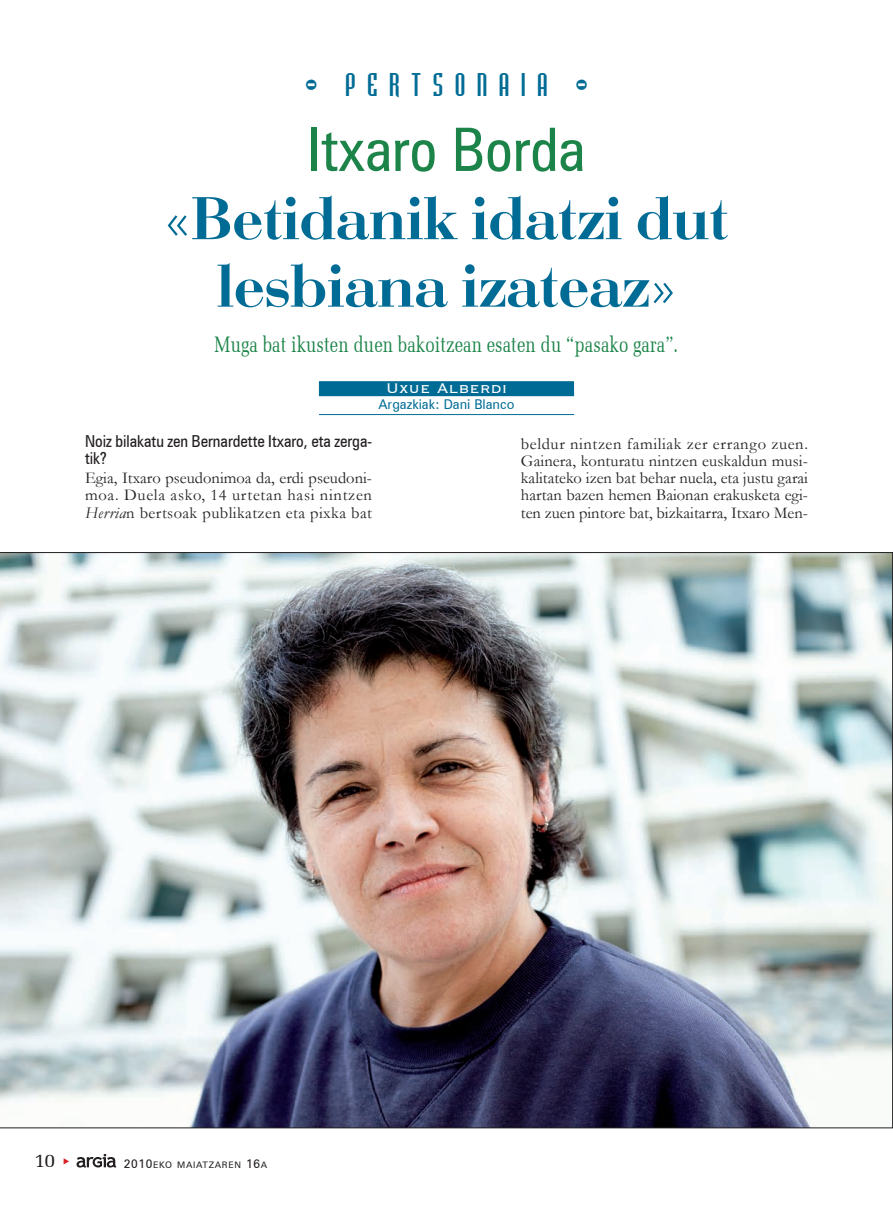
<style>
.page{position:relative;width:893px;height:1212px;background:#fff}
.page>*{position:absolute;margin:0;border:0;box-sizing:border-box;transform-origin:0 0}
.t1{font:63px/67.5px "Bodoni";color:#006c95;text-align:center}
.t2{font:60px "Zurich Cn BT";color:#1c8449}
.t3{font:30px "Bodiac";letter-spacing:.38em;color:#006c95}
.t4{font:22.5px "Memoir Condensed";color:#1c8449}
.t5{font:19.5px "Memoir";color:#231f20}
.t6{font:18px "Copprpl Goth BT";color:#fff}
.t7{font:16.5px/17.2px "Garamond";letter-spacing:.025em;color:#231f20;text-align:justify}
.t8{font:16.5px/17.2px "Zurich Cn BT";color:#231f20}
.t9{font:13.5px "Zurich BT";color:#006c95;scale:.95 1}
.t10{font:9px "Zurich BT";letter-spacing:.075em;color:#231f20}
.s1{font-style:italic}
.s2{font-size:12px}
</style>
<div class="page">
<svg style="left:77px;top:1154px;width:39px;height:13px"></svg>
<div style="left:319px;top:381px;width:255px;height:15px;background:#006c95"></div>
<hr style="left:319px;top:414px;width:255px;height:1px;background:#006c95">
<img style="left:0;top:552px;width:892px;height:576px">
<h3 class="t3" style="left:305px;top:73px;width:285px">- PERTSONAIA -</h3>
<h2 class="t2" style="left:308px;top:113px;width:279px">Itxaro Borda</h2>
<h1 class="t1" style="left:165px;top:191px;width:565px">«Betidanik idatzi dut lesbiana izateaz»</h1>
<h3 class="t4" style="left:215px;top:332px;width:465px">Muga bat ikusten duen bakoitzean esaten du “pasako gara”.</h3>
<p class="t6" style="left:386px;top:378px;width:123px">Uxue Alberdi</p>
<p class="t9" style="left:378px;top:396px;width:145px">Argazkiak: Dani Blanco</p>
<p class="t8" style="left:85px;top:432px;width:288px">Noiz bilakatu zen Bernardette Itxaro, eta zerga&shy;tik?</p>
<p class="t7" style="left:85px;top:470px;width:288px">Egia, Itxaro pseudonimoa da, erdi pseudoni&shy;moa. Duela asko, 14 urtetan hasi nintzen <span class="s1">Herria</span>n bertsoak publikatzen eta pixka bat</p>
<p class="t7" style="left:521px;top:435px;width:289px">beldur nintzen familiak zer errango zuen.<br>Gainera, konturatu nintzen euskaldun musi&shy;kalitateko izen bat behar nuela, eta justu garai hartan bazen hemen Baionan erakusketa egi&shy;ten zuen pintore bat, bizkaitarra, Itxaro Men-</p>
<p class="t5" style="left:35px;top:1149px;width:22px">10</p>
<p class="t10" style="left:124px;top:1159px;width:145px"><span class="s2">2010</span>EKO MAIATZAREN <span class="s2">16</span>A</p>
</div>
